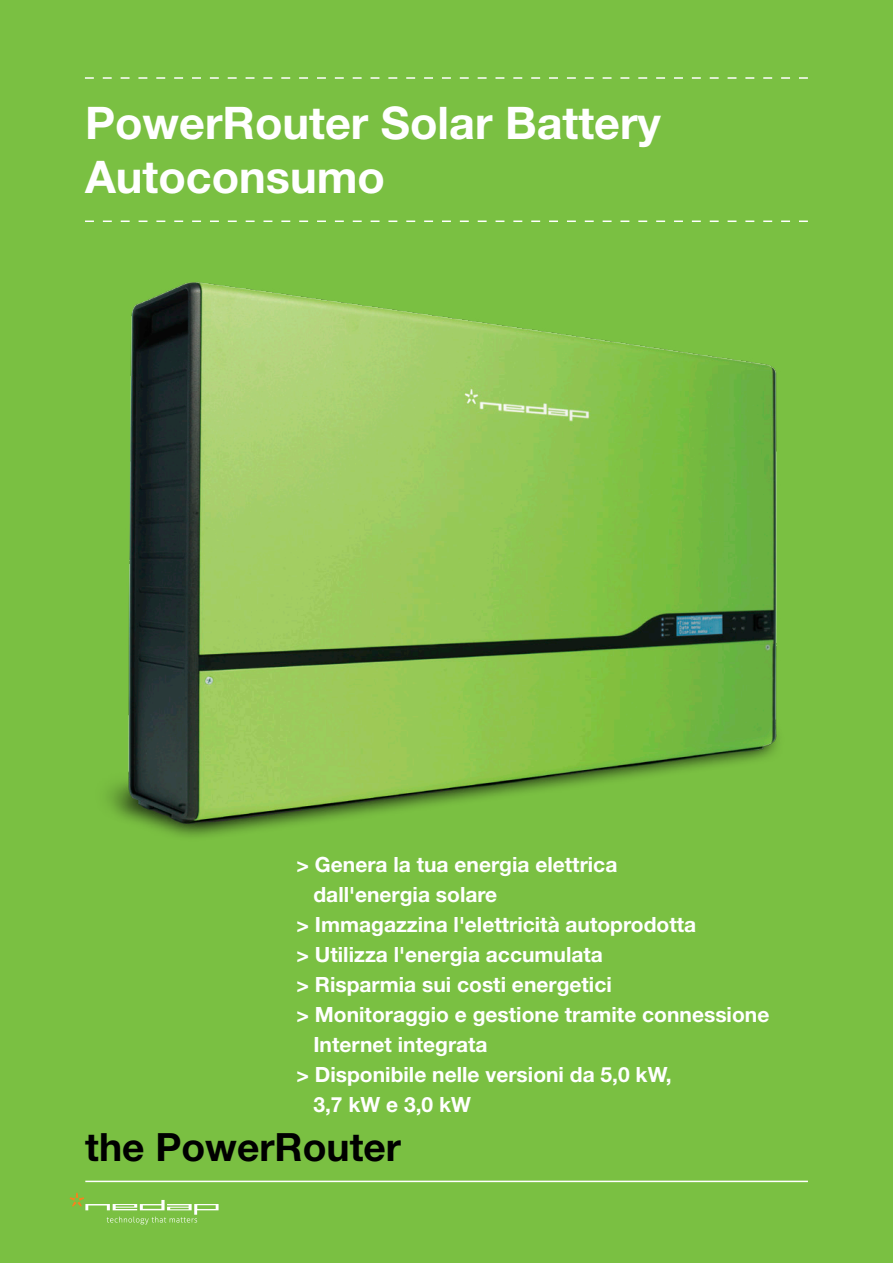
<style>
.page{position:relative;width:893px;height:1263px;background:#7ac042}
.page>*{position:absolute;margin:0;border:0;box-sizing:border-box;transform-origin:0 0}
.t1{font:700 45px "Helvetica Neue LT Std";color:#fff}
.t2{font:700 39px "Helvetica Neue LT Std";color:#000}
.t3{font:700 21px/30px "Helvetica Neue LT Std";color:#fff}
</style>
<div class="page">
<img style="left:107px;top:282px;width:671px;height:555px">
<svg style="left:85px;top:77px;width:723px;height:2px"></svg>
<svg style="left:85px;top:221px;width:723px;height:1px"></svg>
<hr style="left:85px;top:1181px;width:723px;height:1px;background:#fff">
<svg style="left:70px;top:1193px;width:149px;height:31px"></svg>
<p class="t1" style="left:85px;top:95px;width:577px">PowerRouter Solar Battery</p>
<p class="t1" style="left:85px;top:149px;width:301px">Autoconsumo</p>
<p class="t3" style="left:313px;top:849px;width:305px;text-indent:-17px">&gt; Genera la tua energia elettrica dall'energia solare</p>
<p class="t3" style="left:296px;top:909px;width:401px">&gt; Immagazzina l'elettricità autoprodotta</p>
<p class="t3" style="left:296px;top:939px;width:308px">&gt; Utilizza l'energia accumulata</p>
<p class="t3" style="left:296px;top:969px;width:317px">&gt; Risparmia sui costi energetici</p>
<p class="t3" style="left:313px;top:999px;width:457px;text-indent:-17px">&gt; Monitoraggio e gestione tramite connessione<br>Internet integrata</p>
<p class="t3" style="left:313px;top:1059px;width:360px;text-indent:-17px">&gt; Disponibile nelle versioni da 5,0 kW,<br>3,7 kW e 3,0 kW</p>
<p class="t2" style="left:85px;top:1122px;width:317px">the PowerRouter</p>
</div>
